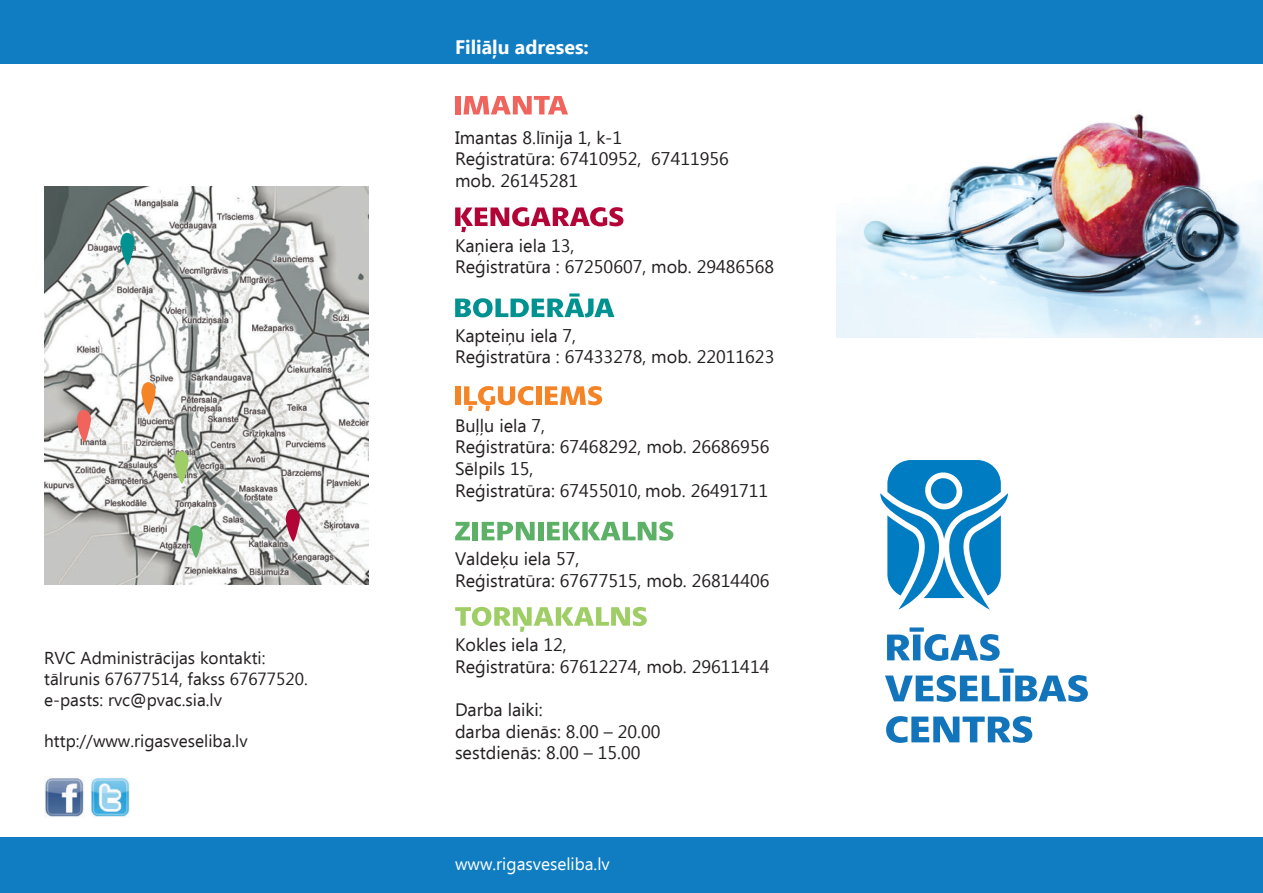
<style>
.page{position:relative;width:1263px;height:893px;background:#fff}
.page>*{position:absolute;margin:0;border:0;box-sizing:border-box;transform-origin:0 0}
.t1{font:700 19.5px "Ebrima";color:#fff}
.t2{font:18px/21.6px "Ebrima";color:#231f20}
.t3{font:17.25px/20.7px "Ebrima";color:#231f20}
.t4{font:17.25px "Ebrima";color:#fff}
</style>
<div class="page">
<div style="left:0;top:0;width:1263px;height:64px;background:#107dc2"></div>
<svg style="left:887px;top:627px;width:113px;height:34px"></svg>
<svg style="left:885px;top:668px;width:203px;height:34px"></svg>
<svg style="left:886px;top:716px;width:146px;height:27px"></svg>
<svg style="left:880px;top:460px;width:128px;height:150px"></svg>
<div style="left:0;top:838px;width:1263px;height:55px;background:#107dc2"></div>
<img style="left:44px;top:187px;width:324px;height:397px">
<svg style="left:120px;top:233px;width:15px;height:33px"></svg>
<svg style="left:141px;top:382px;width:15px;height:34px"></svg>
<svg style="left:77px;top:410px;width:14px;height:33px"></svg>
<svg style="left:174px;top:451px;width:15px;height:34px"></svg>
<svg style="left:189px;top:525px;width:14px;height:34px"></svg>
<svg style="left:286px;top:509px;width:14px;height:34px"></svg>
<div style="left:455px;top:96px;width:5px;height:18px;background:#f1635d"></div>
<svg style="left:463px;top:96px;width:105px;height:18px"></svg>
<svg style="left:455px;top:207px;width:168px;height:25px"></svg>
<svg style="left:455px;top:293px;width:159px;height:24px"></svg>
<div style="left:455px;top:386px;width:5px;height:19px;background:#f58427"></div>
<svg style="left:464px;top:386px;width:69px;height:25px"></svg>
<div style="left:536px;top:386px;width:5px;height:19px;background:#f58427"></div>
<svg style="left:545px;top:386px;width:57px;height:19px"></svg>
<svg style="left:455px;top:522px;width:15px;height:18px"></svg>
<div style="left:473px;top:522px;width:5px;height:18px;background:#5cb167"></div>
<svg style="left:482px;top:522px;width:53px;height:18px"></svg>
<div style="left:538px;top:522px;width:5px;height:18px;background:#5cb167"></div>
<svg style="left:547px;top:521px;width:126px;height:20px"></svg>
<svg style="left:455px;top:607px;width:192px;height:25px"></svg>
<img style="left:44px;top:778px;width:85px;height:39px">
<img style="left:837px;top:112px;width:426px;height:226px">
<p class="t3" style="left:44px;top:649px;width:265px">RVC Administrācijas kontakti: tālrunis 67677514, fakss 67677520. e-pasts: rvc@pvac.sia.lv</p>
<p class="t3" style="left:44px;top:732px;width:205px">http://www.rigasveseliba.lv</p>
<p class="t1" style="left:455px;top:32px;width:135px">Filiāļu adreses:</p>
<p class="t2" style="left:455px;top:128px;width:275px">Imantas 8.līnija 1, k-1<br>Reģistratūra: 67410952, 67411956 mob. 26145281</p>
<p class="t2" style="left:455px;top:236px;width:321px">Kaņiera iela 13,<br>Reģistratūra : 67250607, mob. 29486568</p>
<p class="t2" style="left:455px;top:326px;width:321px">Kapteiņu iela 7,<br>Reģistratūra : 67433278, mob. 22011623</p>
<p class="t2" style="left:455px;top:416px;width:316px">Buļļu iela 7,<br>Reģistratūra: 67468292, mob. 26686956<br>Sēlpils 15,<br>Reģistratūra: 67455010, mob. 26491711</p>
<p class="t2" style="left:455px;top:549px;width:316px">Valdeķu iela 57,<br>Reģistratūra: 67677515, mob. 26814406</p>
<p class="t2" style="left:455px;top:635px;width:316px">Kokles iela 12,<br>Reģistratūra: 67612274, mob. 29611414</p>
<p class="t2" style="left:455px;top:700px;width:207px">Darba laiki:<br>darba dienās: 8.00 – 20.00 sestdienās: 8.00 – 15.00</p>
<p class="t4" style="left:455px;top:852px;width:156px">www.rigasveseliba.lv</p>
</div>
